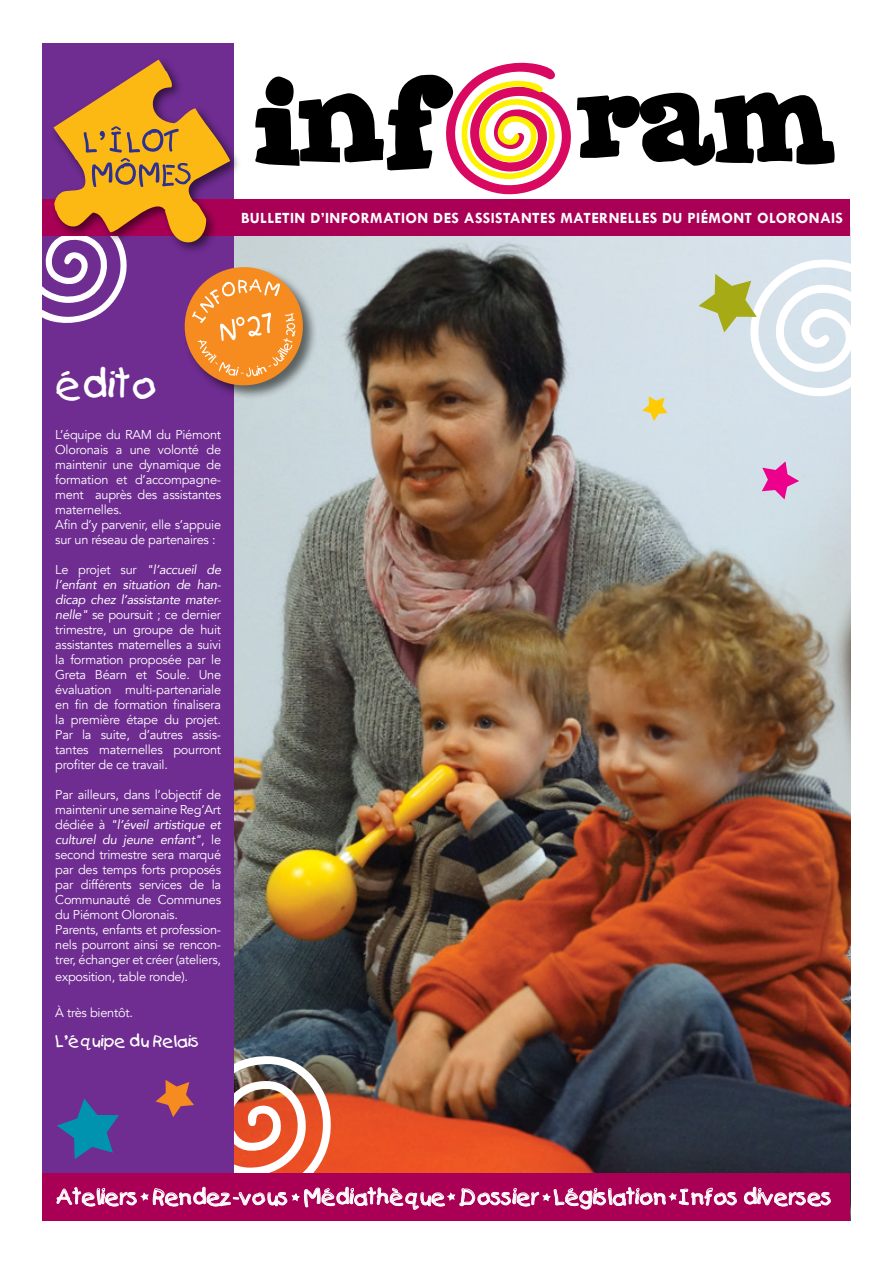
<style>
.page{position:relative;width:893px;height:1263px;background:#fff}
.page>*{position:absolute;margin:0;border:0;box-sizing:border-box;transform-origin:0 0}
.t1{font:132px "Jointby Pizza Dude";color:#000}
.t2{font:39px "Kids Plain";color:#fff}
.t3{font:21px "Kids Plain";color:#fff}
.t4{font:16.5px "Kids Plain";letter-spacing:-.01em;color:#fff}
.t5{font:700 15.75px "Tw Cen";letter-spacing:.02em;color:#fff}
.t6{font:12.75px/15px "Avenir";letter-spacing:-.02em;color:#fff}
.s1{font-style:italic}
</style>
<div class="page">
<img style="left:234px;top:236px;width:616px;height:936px">
<div style="left:43px;top:43px;width:191px;height:1177px;background:#6f2c91"></div>
<svg style="left:446px;top:62px;width:125px;height:133px"></svg>
<div style="left:43px;top:200px;width:807px;height:36px;background:#a90056"></div>
<div style="left:50px;top:56px;width:192px;height:199px;background:#6f2c91"></div>
<div style="left:183px;top:265px;width:135px;height:135px;background:#000;opacity:.55"></div>
<div style="left:43px;top:1172px;width:807px;height:48px;background:#a90056"></div>
<svg style="left:698px;top:258px;width:153px;height:140px"></svg>
<svg style="left:55px;top:1056px;width:776px;height:154px"></svg>
<svg style="left:760px;top:461px;width:41px;height:40px;background:#db88c3"></svg>
<svg style="left:640px;top:395px;width:29px;height:27px"></svg>
<svg style="left:42px;top:60px;width:266px;height:331px"></svg>
<h1 class="t1" style="left:250px;top:62px;width:582px">inf ram</h1>
<p class="t5" style="left:241px;top:209px;width:603px">BULLETIN D’INFORMATION DES ASSISTANTES MATERNELLES DU PIÉMONT OLORONAIS</p>
<h2 class="t2" style="left:55px;top:360px;width:105px">édito</h2>
<p class="t6" style="left:55px;top:428px;width:167px">L’équipe du RAM du Piémont<br>Oloronais a une volonté de maintenir une dynamique de formation et d’accompagne&shy;ment auprès des assistantes maternelles.<br>Afin d’y parvenir, elle s’appuie sur un réseau de partenaires :</p>
<p class="t6" style="left:55px;top:563px;width:167px;text-align:justify">Le projet sur <span class="s1">"l’accueil de l’enfant en situation de han&shy;dicap chez l’assistante mater&shy;nelle"</span> se poursuit ; ce dernier trimestre, un groupe de huit assistantes maternelles a suivi la formation proposée par le Greta Béarn et Soule. Une évaluation multi-partenariale en fin de formation finalisera la première étape du projet.<br>Par la suite, d’autres assis&shy;tantes maternelles pourront profiter de ce travail.</p>
<p class="t6" style="left:55px;top:788px;width:167px">Par ailleurs, dans l’objectif de maintenir une semaine Reg’Art dédiée à <span class="s1">"l’éveil artistique et culturel du jeune enfant"</span>, le second trimestre sera marqué par des temps forts proposés par différents services de la<br>Communauté de Communes du Piémont Oloronais.<br>Parents, enfants et profession&shy;nels pourront ainsi se rencon&shy;trer, échanger et créer (ateliers,</p>
<p class="t6" style="left:55px;top:970px;width:134px">exposition, table ronde).</p>
<p class="t6" style="left:55px;top:1005px;width:79px">À très bientôt.</p>
<p class="t4" style="left:55px;top:1031px;width:146px">L’équipe du Relais</p>
<h3 class="t3" style="left:56px;top:1184px;width:777px">Ateliers Rendez-vous Médiathèque Dossier Législation Infos diverses</h3>
</div>
